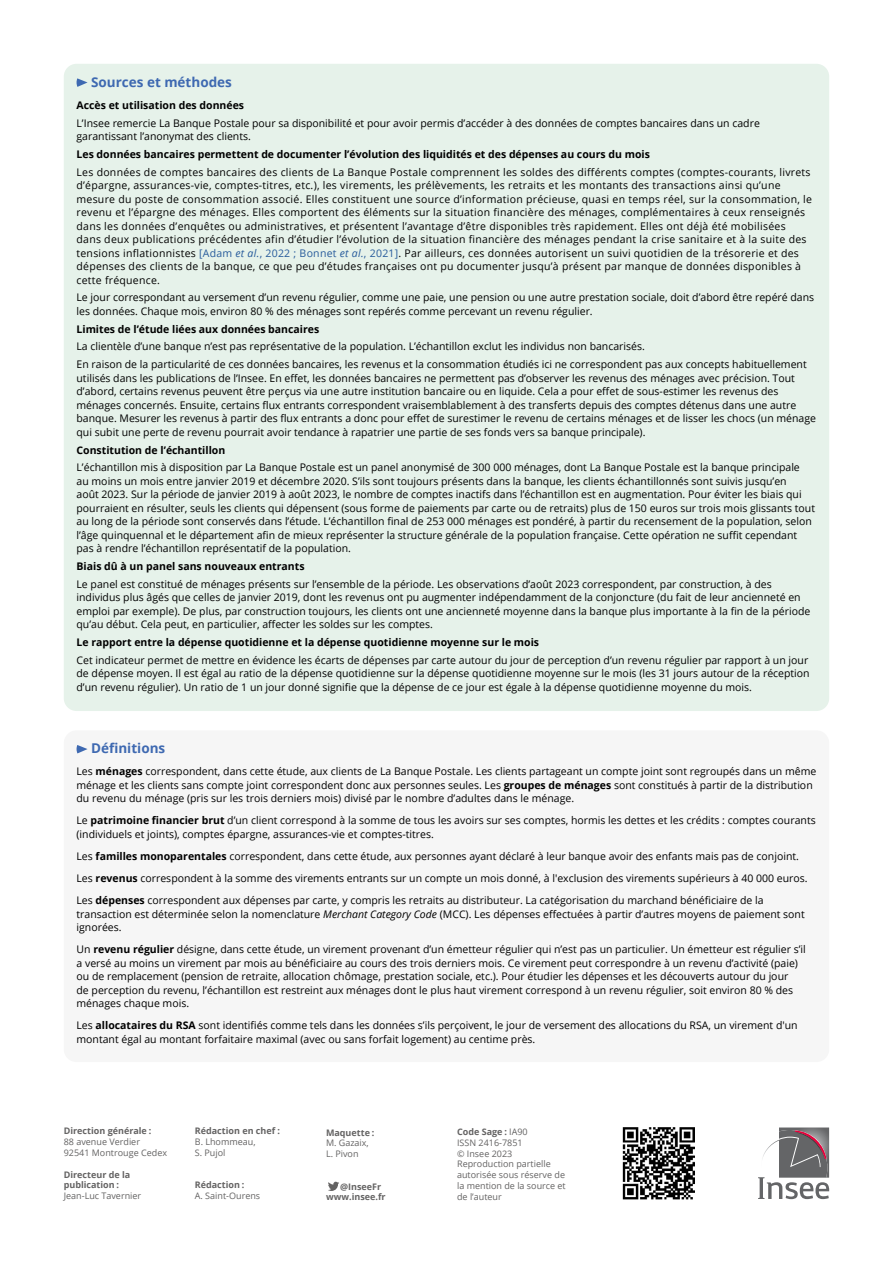
<style>
.page{position:relative;width:893px;height:1263px;background:#fff}
.page>*{position:absolute;margin:0;border:0;box-sizing:border-box;transform-origin:0 0}
.t1{font:700 13.5px "Open Sans";color:#3e69b1}
.t2{font:10.5px/13.5px "Open Sans";color:#000}
.t3{font:10.5px/13.5px "Open Sans";letter-spacing:.025em;color:#000}
.t4{font:700 10.5px "Open Sans";color:#000}
.t5{font:9px/10.8px "Open Sans";color:#646363}
.t6{font:700 9px/10.8px "Open Sans";color:#646363}
.s1{color:#275b9b}
.s2{font-style:italic;color:#275b9b}
.s3{font-weight:700}
.s4{font-style:italic}
</style>
<div class="page">
<svg style="left:758px;top:1127px;width:71px;height:72px"></svg>
<svg style="left:328px;top:1181px;width:11px;height:10px"></svg>
<img style="left:623px;top:1127px;width:71px;height:72px">
<div style="left:64px;top:64px;width:765px;height:647px;background:#e6f2ea;border-radius:13px"></div>
<svg style="left:76px;top:78px;width:12px;height:9px"></svg>
<div style="left:64px;top:730px;width:765px;height:332px;background:#f6f6f6;border-radius:13px"></div>
<svg style="left:76px;top:745px;width:12px;height:8px"></svg>
<p class="t1" style="left:91px;top:72px;width:142px">Sources et méthodes</p>
<p class="t4" style="left:77px;top:98px;width:169px">Accès et utilisation des données</p>
<p class="t2" style="left:77px;top:116px;width:685px">L’Insee remercie La Banque Postale pour sa disponibilité et pour avoir permis d’accéder à des données de comptes bancaires dans un cadre garantissant l’anonymat des clients.</p>
<p class="t4" style="left:77px;top:147px;width:575px">Les données bancaires permettent de documenter l’évolution des liquidités et des dépenses au cours du mois</p>
<p class="t3" style="left:77px;top:165px;width:737px">Les données de comptes bancaires des clients de La Banque Postale comprennent les soldes des différents comptes (comptes-courants, livrets d’épargne, assurances-vie, comptes-titres, etc.), les virements, les prélèvements, les retraits et les montants des transactions ainsi qu’une mesure du poste de consommation associé. Elles constituent une source d’information précieuse, quasi en temps réel, sur la consommation, le revenu et l’épargne des ménages. Elles comportent des éléments sur la situation financière des ménages, complémentaires à ceux renseignés dans les données d’enquêtes ou administratives, et présentent l’avantage d’être disponibles très rapidement. Elles ont déjà été mobilisées dans deux publications précédentes afin d’étudier l’évolution de la situation financière des ménages pendant la crise sanitaire et à la suite des tensions inflationnistes <span class="s1">[Adam</span> <span class="s2">et al.</span><span class="s1">, 2022 ; Bonnet</span> <span class="s2">et al.</span><span class="s1">, 2021]</span>. Par ailleurs, ces données autorisent un suivi quotidien de la trésorerie et des dépenses des clients de la banque, ce que peu d’études françaises ont pu documenter jusqu’à présent par manque de données disponibles à cette fréquence.</p>
<p class="t2" style="left:77px;top:291px;width:739px">Le jour correspondant au versement d’un revenu régulier, comme une paie, une pension ou une autre prestation sociale, doit d’abord être repéré dans les données. Chaque mois, environ 80 % des ménages sont repérés comme percevant un revenu régulier.</p>
<p class="t4" style="left:77px;top:321px;width:244px">Limites de l’étude liées aux données bancaires</p>
<p class="t2" style="left:77px;top:338px;width:732px;line-height:17.7px">La clientèle d’une banque n’est pas représentative de la population. L’échantillon exclut les individus non bancarisés.<br>En raison de la particularité de ces données bancaires, les revenus et la consommation étudiés ici ne correspondent pas aux concepts habituellement</p>
<p class="t2" style="left:77px;top:371px;width:741px">utilisés dans les publications de l’Insee. En effet, les données bancaires ne permettent pas d’observer les revenus des ménages avec précision. Tout d’abord, certains revenus peuvent être perçus via une autre institution bancaire ou en liquide. Cela a pour effet de sous-estimer les revenus des ménages concernés. Ensuite, certains flux entrants correspondent vraisemblablement à des transferts depuis des comptes détenus dans une autre banque. Mesurer les revenus à partir des flux entrants a donc pour effet de surestimer le revenu de certains ménages et de lisser les chocs (un ménage qui subit une perte de revenu pourrait avoir tendance à rapatrier une partie de ses fonds vers sa banque principale).</p>
<p class="t4" style="left:77px;top:442px;width:150px">Constitution de l’échantillon</p>
<p class="t2" style="left:77px;top:460px;width:740px">L’échantillon mis à disposition par La Banque Postale est un panel anonymisé de 300 000 ménages, dont La Banque Postale est la banque principale<br>au moins un mois entre janvier 2019 et décembre 2020. S’ils sont toujours présents dans la banque, les clients échantillonnés sont suivis jusqu’en<br>août 2023. Sur la période de janvier 2019 à août 2023, le nombre de comptes inactifs dans l’échantillon est en augmentation. Pour éviter les biais qui pourraient en résulter, seuls les clients qui dépensent (sous forme de paiements par carte ou de retraits) plus de 150 euros sur trois mois glissants tout au long de la période sont conservés dans l’étude. L’échantillon final de 253 000 ménages est pondéré, à partir du recensement de la population, selon l’âge quinquennal et le département afin de mieux représenter la structure générale de la population française. Cette opération ne suffit cependant pas à rendre l’échantillon représentatif de la population.</p>
<p class="t4" style="left:77px;top:559px;width:230px">Biais dû à un panel sans nouveaux entrants</p>
<p class="t2" style="left:77px;top:577px;width:735px">Le panel est constitué de ménages présents sur l’ensemble de la période. Les observations d’août 2023 correspondent, par construction, à des individus plus âgés que celles de janvier 2019, dont les revenus ont pu augmenter indépendamment de la conjoncture (du fait de leur ancienneté en emploi par exemple). De plus, par construction toujours, les clients ont une ancienneté moyenne dans la banque plus importante à la fin de la période qu’au début. Cela peut, en particulier, affecter les soldes sur les comptes.</p>
<p class="t4" style="left:77px;top:635px;width:464px">Le rapport entre la dépense quotidienne et la dépense quotidienne moyenne sur le mois</p>
<p class="t2" style="left:77px;top:653px;width:735px">Cet indicateur permet de mettre en évidence les écarts de dépenses par carte autour du jour de perception d’un revenu régulier par rapport à un jour de dépense moyen. Il est égal au ratio de la dépense quotidienne sur la dépense quotidienne moyenne sur le mois (les 31 jours autour de la réception d’un revenu régulier). Un ratio de 1 un jour donné signifie que la dépense de ce jour est égale à la dépense quotidienne moyenne du mois.</p>
<p class="t1" style="left:91px;top:739px;width:76px">Définitions</p>
<p class="t2" style="left:77px;top:765px;width:741px">Les <span class="s3">ménages</span> correspondent, dans cette étude, aux clients de La Banque Postale. Les clients partageant un compte joint sont regroupés dans un même ménage et les clients sans compte joint correspondent donc aux personnes seules. Les <span class="s3">groupes de ménages</span> sont constitués à partir de la distribution du revenu du ménage (pris sur les trois derniers mois) divisé par le nombre d’adultes dans le ménage.</p>
<p class="t2" style="left:77px;top:814px;width:741px">Le <span class="s3">patrimoine financier brut</span> d’un client correspond à la somme de tous les avoirs sur ses comptes, hormis les dettes et les crédits : comptes courants (individuels et joints), comptes épargne, assurances-vie et comptes-titres.</p>
<p class="t2" style="left:77px;top:845px;width:733px;line-height:22px">Les <span class="s3">familles monoparentales</span> correspondent, dans cette étude, aux personnes ayant déclaré à leur banque avoir des enfants mais pas de conjoint.<br>Les <span class="s3">revenus</span> correspondent à la somme des virements entrants sur un compte un mois donné, à l'exclusion des virements supérieurs à 40 000 euros.<br>Les <span class="s3">dépenses</span> correspondent aux dépenses par carte, y compris les retraits au distributeur. La catégorisation du marchand bénéficiaire de la</p>
<p class="t2" style="left:77px;top:907px;width:730px">transaction est déterminée selon la nomenclature <span class="s4">Merchant Category Code</span> (MCC). Les dépenses effectuées à partir d’autres moyens de paiement sont ignorées.</p>
<p class="t2" style="left:77px;top:942px;width:731px">Un <span class="s3">revenu régulier</span> désigne, dans cette étude, un virement provenant d’un émetteur régulier qui n’est pas un particulier. Un émetteur est régulier s’il a versé au moins un virement par mois au bénéficiaire au cours des trois derniers mois. Ce virement peut correspondre à un revenu d’activité (paie) ou de remplacement (pension de retraite, allocation chômage, prestation sociale, etc.). Pour étudier les dépenses et les découverts autour du jour<br>de perception du revenu, l’échantillon est restreint aux ménages dont le plus haut virement correspond à un revenu régulier, soit environ 80 % des ménages chaque mois.</p>
<p class="t2" style="left:77px;top:1018px;width:723px">Les <span class="s3">allocataires du RSA</span> sont identifiés comme tels dans les données s’ils perçoivent, le jour de versement des allocations du RSA, un virement d'un montant égal au montant forfaitaire maximal (avec ou sans forfait logement) au centime près.</p>
<p class="t6" style="left:64px;top:1125px;width:89px">Direction générale :</p>
<p class="t5" style="left:64px;top:1136px;width:105px">88 avenue Verdier<br>92541 Montrouge Cedex</p>
<p class="t6" style="left:64px;top:1169px;width:68px">Directeur de la publication :</p>
<p class="t5" style="left:64px;top:1190px;width:79px">Jean-Luc Tavernier</p>
<p class="t6" style="left:195px;top:1125px;width:87px">Rédaction en chef :</p>
<p class="t5" style="left:195px;top:1136px;width:62px">B. Lhommeau,<br>S. Pujol</p>
<p class="t6" style="left:195px;top:1179px;width:51px">Rédaction :</p>
<p class="t5" style="left:195px;top:1190px;width:67px">A. Saint-Ourens</p>
<p class="t6" style="left:326px;top:1127px;width:50px">Maquette :</p>
<p class="t5" style="left:326px;top:1137px;width:44px">M. Gazaix,<br>L. Pivon</p>
<p class="t6" style="left:326px;top:1181px;width:61px;text-indent:14px">@InseeFr www.insee.fr</p>
<p class="t5" style="left:457px;top:1126px;width:110px"><span class="s3">Code Sage :</span> IA90<br>ISSN 2416-7851<br>© Insee 2023<br>Reproduction partielle autorisée sous réserve de la mention de la source et de l’auteur</p>
</div>
